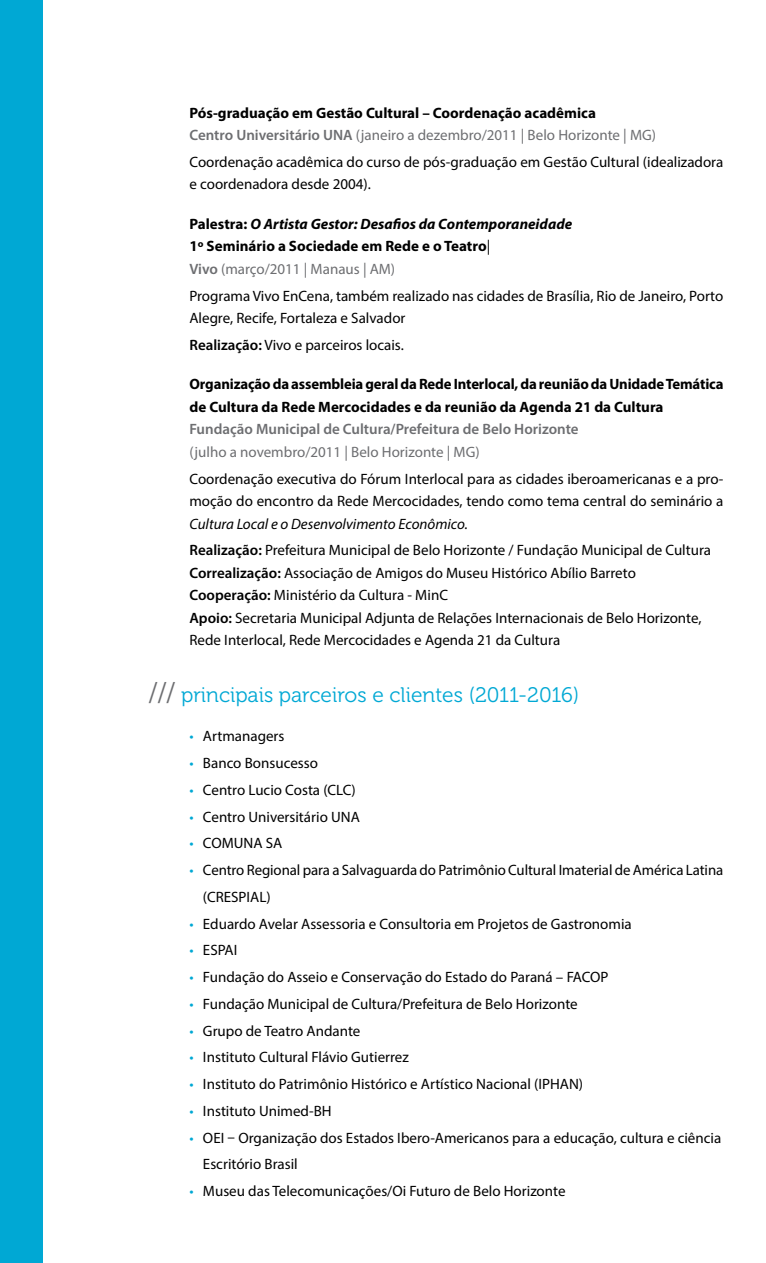
<style>
.page{position:relative;width:766px;height:1263px;background:#fff}
.page>*{position:absolute;margin:0;border:0;box-sizing:border-box;transform-origin:0 0}
.t1{font:21px "Museo 300";color:#00a8d4}
.t2{font:15px/22.5px "Myriad Pro";color:#000}
.t3{font:700 15px/22.5px "Myriad Pro";color:#000}
.t4{font:600 15px "Myriad Pro";color:#6d6e71}
.t5{font:15px "Myriad Pro";color:#6d6e71}
.s1{font-weight:600;color:#6d6e71}
.s2{font-weight:400;color:#6d6e71}
.s3{font-style:italic}
.s4{font-weight:400}
.s5{font-weight:600}
.s6{font-size:27px;color:#6d6e71}
.s7{color:#00a8d4}
</style>
<div class="page">
<div style="left:0;top:0;width:43px;height:1263px;background:#00a8d4"></div>
<p class="t3" style="left:189px;top:101px;width:468px">Pós-graduação em Gestão Cultural – Coordenação acadêmica<br><span class="s1">Centro Universitário UNA</span> <span class="s2">(janeiro a dezembro/2011 | Belo Horizonte | MG)</span></p>
<p class="t2" style="left:189px;top:150px;width:535px">Coordenação acadêmica do curso de pós-graduação em Gestão Cultural (idealizadora e coordenadora desde 2004).</p>
<p class="t3" style="left:189px;top:212px;width:384px">Palestra: <span class="s3">O Artista Gestor: Desafios da Contemporaneidade<br></span>1º Seminário a Sociedade em Rede e o Teatro<span class="s4">|<br></span><span class="s1">Vivo</span> <span class="s2">(março/2011 | Manaus | AM)</span></p>
<p class="t2" style="left:189px;top:284px;width:535px">Programa Vivo EnCena, também realizado nas cidades de Brasília, Rio de Janeiro, Porto<br>Alegre, Recife, Fortaleza e Salvador</p>
<p class="t2" style="left:189px;top:333px;width:216px"><span class="s5">Realização:</span> Vivo e parceiros locais.</p>
<p class="t3" style="left:189px;top:373px;width:535px">Organização da assembleia geral da Rede Interlocal, da reunião da Unidade Temática de Cultura da Rede Mercocidades e da reunião da Agenda 21 da Cultura</p>
<p class="t4" style="left:189px;top:420px;width:390px">Fundação Municipal de Cultura/Prefeitura de Belo Horizonte</p>
<p class="t5" style="left:189px;top:443px;width:291px">(julho a novembro/2011 | Belo Horizonte | MG)</p>
<p class="t2" style="left:189px;top:467px;width:535px">Coordenação executiva do Fórum Interlocal para as cidades iberoamericanas e a pro&shy;moção do encontro da Rede Mercocidades, tendo como tema central do seminário a</p>
<p class="t2" style="left:189px;top:510px;width:523px;line-height:26.7px"><span class="s3">Cultura Local e o Desenvolvimento Econômico.<br></span><span class="s5">Realização:</span> Prefeitura Municipal de Belo Horizonte / Fundação Municipal de Cultura</p>
<p class="t2" style="left:189px;top:561px;width:513px"><span class="s5">Correalização:</span> Associação de Amigos do Museu Histórico Abílio Barreto <span class="s5">Cooperação:</span> Ministério da Cultura - MinC<br><span class="s5">Apoio:</span> Secretaria Municipal Adjunta de Relações Internacionais de Belo Horizonte, Rede Interlocal, Rede Mercocidades e Agenda 21 da Cultura</p>
<h1 class="t1" style="left:149px;top:683px;width:432px"><span class="s6">///</span> principais parceiros e clientes (2011-2016)</h1>
<p class="t2" style="left:189px;top:725px;width:96px"><span class="s7">•</span> Artmanagers</p>
<p class="t2" style="left:189px;top:752px;width:130px"><span class="s7">•</span> Banco Bonsucesso</p>
<p class="t2" style="left:189px;top:778px;width:168px"><span class="s7">•</span> Centro Lucio Costa (CLC)</p>
<p class="t2" style="left:189px;top:805px;width:172px"><span class="s7">•</span> Centro Universitário UNA</p>
<p class="t2" style="left:189px;top:832px;width:94px"><span class="s7">•</span> COMUNA SA</p>
<p class="t2" style="left:203px;top:856px;width:521px;line-height:26.7px;text-indent:-14px"><span class="s7">•</span> Centro Regional para a Salvaguarda do Patrimônio Cultural Imaterial de América Latina (CRESPIAL)</p>
<p class="t2" style="left:189px;top:912px;width:443px"><span class="s7">•</span> Eduardo Avelar Assessoria e Consultoria em Projetos de Gastronomia</p>
<p class="t2" style="left:189px;top:939px;width:49px"><span class="s7">•</span> ESPAI</p>
<p class="t2" style="left:189px;top:966px;width:420px"><span class="s7">•</span> Fundação do Asseio e Conservação do Estado do Paraná – FACOP</p>
<p class="t2" style="left:189px;top:992px;width:389px"><span class="s7">•</span> Fundação Municipal de Cultura/Prefeitura de Belo Horizonte</p>
<p class="t2" style="left:189px;top:1019px;width:172px"><span class="s7">•</span> Grupo de Teatro Andante</p>
<p class="t2" style="left:189px;top:1046px;width:221px"><span class="s7">•</span> Instituto Cultural Flávio Gutierrez</p>
<p class="t2" style="left:189px;top:1073px;width:395px"><span class="s7">•</span> Instituto do Patrimônio Histórico e Artístico Nacional (IPHAN)</p>
<p class="t2" style="left:189px;top:1099px;width:144px"><span class="s7">•</span> Instituto Unimed-BH</p>
<p class="t2" style="left:203px;top:1124px;width:519px;line-height:26.7px;text-indent:-14px"><span class="s7">•</span> OEI – Organização dos Estados Ibero-Americanos para a educação, cultura e ciência<br>Escritório Brasil</p>
<p class="t2" style="left:189px;top:1180px;width:377px"><span class="s7">•</span> Museu das Telecomunicações/Oi Futuro de Belo Horizonte</p>
</div>
